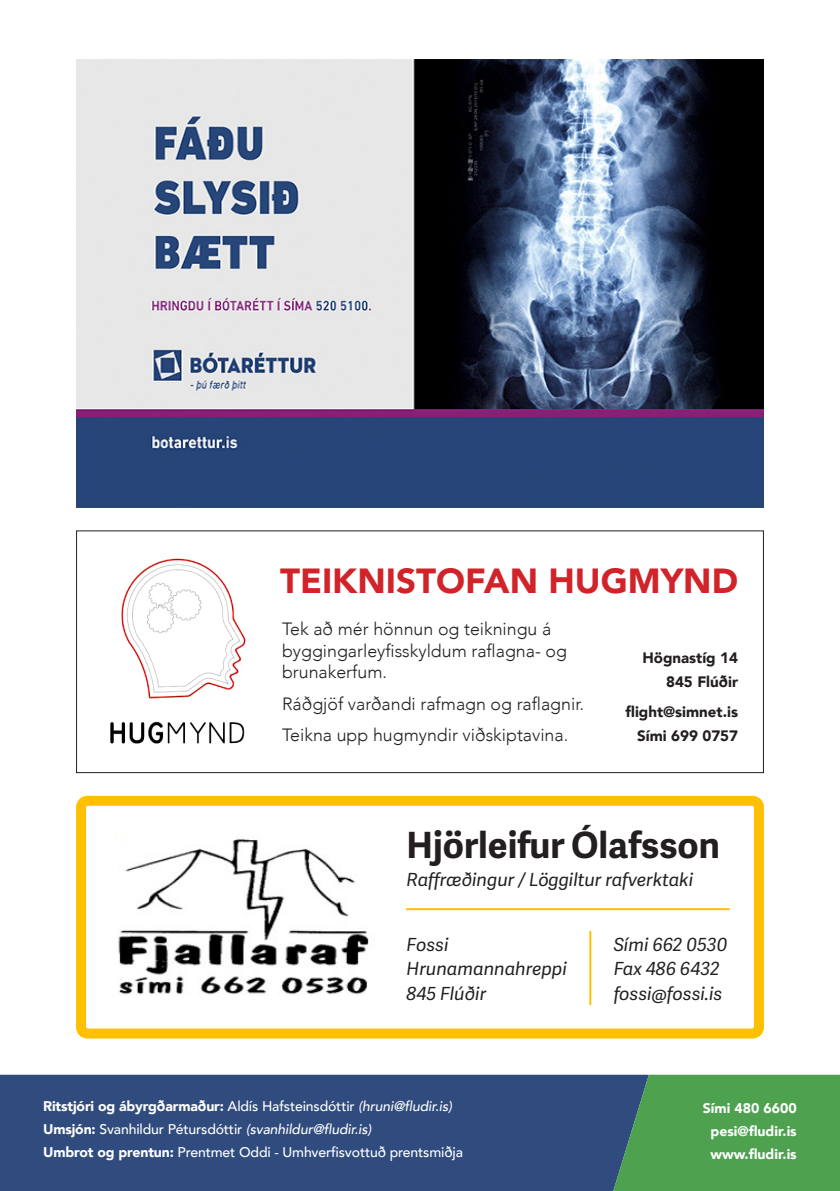
<style>
.page{position:relative;width:840px;height:1191px;background:#fff}
.page>*{position:absolute;margin:0;border:0;box-sizing:border-box;transform-origin:0 0}
.t1{font:700 36.2px "Adelle Sans";color:#231f20}
.t2{font:900 34.8px "Avenir";color:#d1232a}
.t3{font:italic 18px "Adelle Sans";color:#231f20}
.t4{font:300 17.8px/21.4px "Avenir";color:#231f20}
.t5{font:900 15px/24.2px "Avenir";color:#231f20;text-align:right}
.t6{font:500 14px "Avenir";letter-spacing:-.01em;color:#fff}
.t7{font:900 14px "Avenir";color:#fff}
.s1{font-weight:500}
.s2{font-weight:500;font-style:italic}
.s3{font-weight:900}
.s4{font-style:italic}
</style>
<div class="page">
<img style="left:76px;top:60px;width:687px;height:448px">
<div style="left:0;top:1074px;width:613px;height:117px;background:#304b7d"></div>
<svg style="left:613px;top:1074px;width:226px;height:117px;background:#4b9a53"></svg>
<div style="left:76px;top:796px;width:687px;height:242px;border:10px solid #ffc001;border-radius:6px"></div>
<img style="left:118px;top:839px;width:251px;height:156px">
<hr style="left:406px;top:908px;width:322px;height:2px;background:#ffc001">
<hr style="left:589px;top:931px;width:2px;height:73px;background:#ffc001">
<div style="left:76px;top:530px;width:687px;height:243px;border:1px solid #231f20"></div>
<img style="left:110px;top:558px;width:136px;height:186px">
<p class="t2" style="left:280px;top:550px;width:459px">TEIKNISTOFAN HUGMYND</p>
<p class="t4" style="left:282px;top:618px;width:286px">Tek að mér hönnun og teikningu á byggingarleyfisskyldum raflagna- og brunakerfum.</p>
<p class="t4" style="left:282px;top:692px;width:303px">Ráðgjöf varðandi rafmagn og raflagnir.</p>
<p class="t4" style="left:282px;top:724px;width:288px">Teikna upp hugmyndir viðskiptavina.</p>
<p class="t5" style="left:642px;top:645px;width:97px">Högnastíg 14<br>845 Flúðir</p>
<p class="t5" style="left:625px;top:699px;width:114px">flight@simnet.is</p>
<p class="t5" style="left:636px;top:723px;width:102px">Sími 699 0757</p>
<p class="t1" style="left:406px;top:818px;width:314px">Hjörleifur Ólafsson</p>
<p class="t3" style="left:406px;top:867px;width:288px">Raffræðingur / Löggiltur rafverktaki</p>
<p class="t3" style="left:406px;top:931px;width:43px">Fossi</p>
<p class="t3" style="left:406px;top:956px;width:162px">Hrunamannahreppi</p>
<p class="t3" style="left:406px;top:980px;width:81px">845 Flúðir</p>
<p class="t7" style="left:43px;top:1094px;width:410px">Ritstjóri og ábyrgðarmaður: <span class="s1">Aldís Hafsteinsdóttir</span> <span class="s2">(hruni@fludir.is)</span></p>
<p class="t6" style="left:43px;top:1117px;width:329px"><span class="s3">Umsjón:</span> Svanhildur Pétursdóttir <span class="s4">(svanhildur@fludir.is)</span></p>
<p class="t6" style="left:43px;top:1140px;width:421px"><span class="s3">Umbrot og prentun:</span> Prentmet Oddi - Umhverfisvottuð prentsmiðja</p>
<p class="t3" style="left:613px;top:931px;width:115px">Sími 662 0530</p>
<p class="t3" style="left:613px;top:956px;width:107px">Fax 486 6432</p>
<p class="t3" style="left:613px;top:981px;width:110px">fossi@fossi.is</p>
<p class="t7" style="left:702px;top:1096px;width:95px">Sími 480 6600</p>
<p class="t7" style="left:710px;top:1119px;width:88px">pesi@fludir.is</p>
<p class="t7" style="left:710px;top:1142px;width:88px">www.fludir.is</p>
</div>
